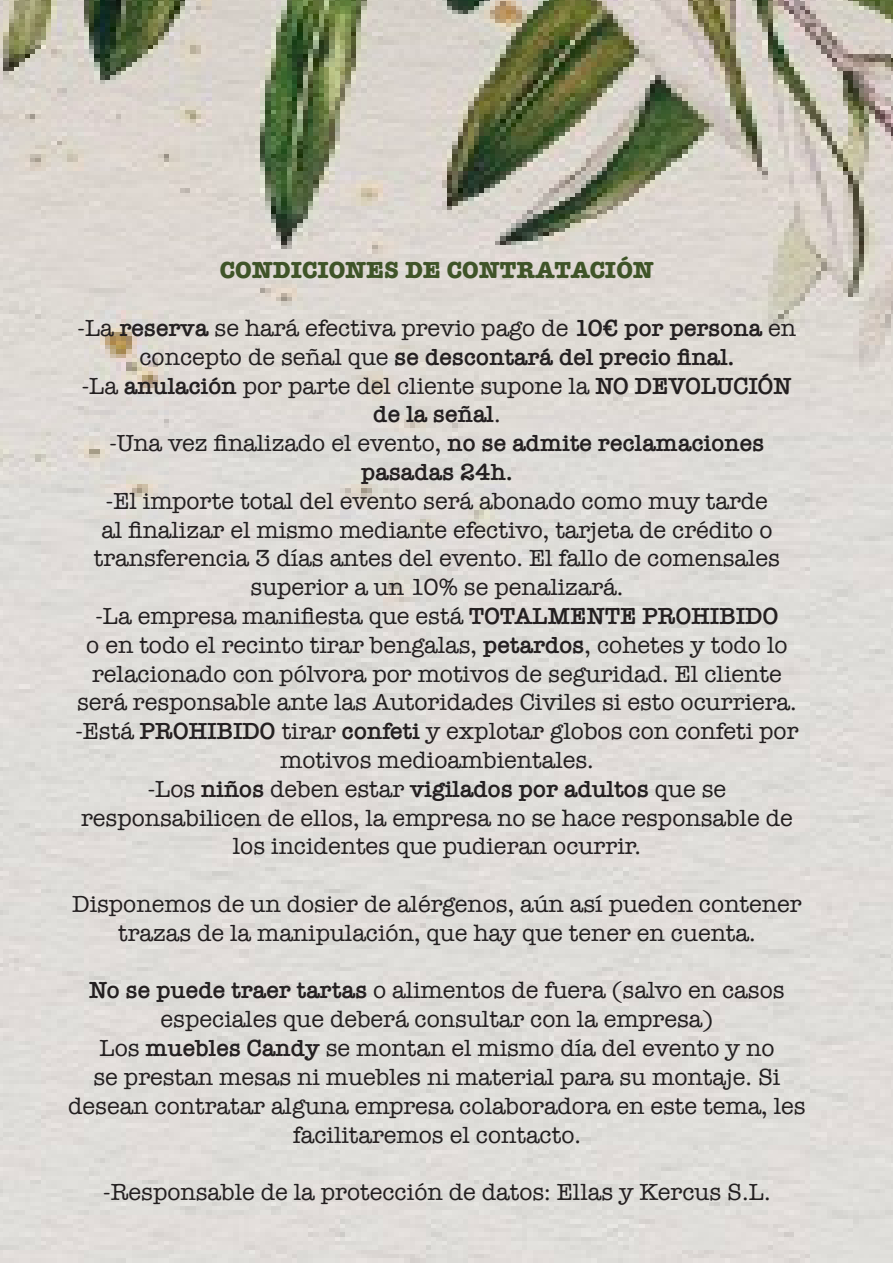
<style>
.page{position:relative;width:893px;height:1263px;background:#fff}
.page>*{position:absolute;margin:0;border:0;box-sizing:border-box;transform-origin:0 0}
.t1{font:24px/28.8px "American Typewriter";color:#231f20;text-align:center}
.t2{font:600 24px/28.8px "American Typewriter";color:#231f20;text-align:center}
.t3{font:700 24px "American Typewriter";color:#3f5428}
.s1{font-weight:600}
.s2{font-weight:400}
</style>
<div class="page">
<img style="left:0;top:0;width:893px;height:1263px">
<p class="t3" style="left:220px;top:250px;width:435px">CONDICIONES DE CONTRATACIÓN</p>
<p class="t1" style="left:78px;top:313px;width:720px">-La <span class="s1">reserva</span> se hará efectiva previo pago de <span class="s1">10€ por persona</span> en concepto de señal que <span class="s1">se descontará del precio final.</span></p>
<p class="t1" style="left:82px;top:370px;width:712px">-La <span class="s1">anulación</span> por parte del cliente supone la <span class="s1">NO DEVOLUCIÓN de la señal</span>.</p>
<p class="t2" style="left:110px;top:428px;width:656px"><span class="s2">-Una vez finalizado el evento,</span> no se admite reclamaciones pasadas 24h.</p>
<p class="t1" style="left:94px;top:486px;width:688px">-El importe total del evento será abonado como muy tarde al finalizar el mismo mediante efectivo, tarjeta de crédito o transferencia 3 días antes del evento. El fallo de comensales superior a un 10% se penalizará.</p>
<p class="t1" style="left:77px;top:601px;width:721px">-La empresa manifiesta que está <span class="s1">TOTALMENTE PROHIBIDO<br></span>o en todo el recinto tirar bengalas, <span class="s1">petardos</span>, cohetes y todo lo relacionado con pólvora por motivos de seguridad. El cliente será responsable ante las Autoridades Civiles si esto ocurriera.</p>
<p class="t1" style="left:75px;top:716px;width:725px">-Está <span class="s1">PROHIBIDO</span> tirar <span class="s1">confeti</span> y explotar globos con confeti por motivos medioambientales.</p>
<p class="t1" style="left:81px;top:774px;width:713px">-Los <span class="s1">niños</span> deben estar <span class="s1">vigilados por adultos</span> que se responsabilicen de ellos, la empresa no se hace responsable de los incidentes que pudieran ocurrir.</p>
<p class="t1" style="left:72px;top:889px;width:731px">Disponemos de un dosier de alérgenos, aún así pueden contener trazas de la manipulación, que hay que tener en cuenta.</p>
<p class="t1" style="left:89px;top:975px;width:697px"><span class="s1">No se puede traer tartas</span> o alimentos de fuera (salvo en casos especiales que deberá consultar con la empresa)</p>
<p class="t1" style="left:68px;top:1033px;width:739px">Los <span class="s1">muebles Candy</span> se montan el mismo día del evento y no<br>se prestan mesas ni muebles ni material para su montaje. Si desean contratar alguna empresa colaboradora en este tema, les facilitaremos el contacto.</p>
<p class="t1" style="left:103px;top:1177px;width:669px">-Responsable de la protección de datos: Ellas y Kercus S.L.</p>
</div>
